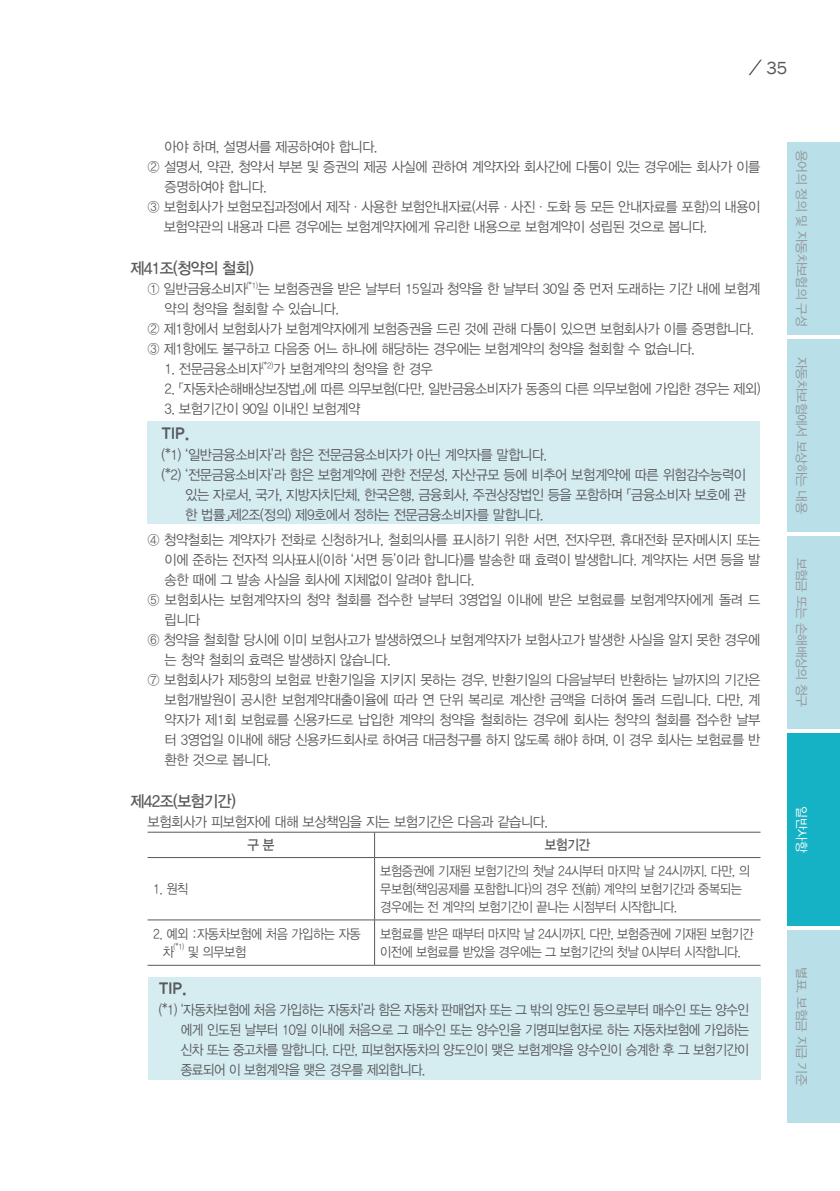
<style>
.page{position:relative;width:840px;height:1191px;background:#fff}
.page>*{position:absolute;margin:0;border:0;box-sizing:border-box;transform-origin:0 0}
.t1{font:18px "Franklin Gothic";color:#57585a}
.조조{font:16px "YDVYGO Std 33";letter-spacing:-.04em;color:#57585a;scale:.95 1}
.Tip{font:16px "YDVYGO Std 25";color:#57585a;scale:.95 1}
.본문{font:16px "YDVYGO Std 25";color:#57585a;scale:.95 1}
.본문_1_내어쓰기{font:14px/20px "YDVYGO Std 32";letter-spacing:-.03em;color:#57585a;scale:.95 1}
.팁{font:14px/20px "YDVYGO Std 32";letter-spacing:-.03em;color:#57585a;text-align:justify;scale:.9 1}
.팁-2{font:14px/20px "YDVYGO Std 32";letter-spacing:-.03em;color:#57585a;text-align:justify;scale:.95 1}
.본문_1{font:14px/20px "YDVYGO Std 32";letter-spacing:-.03em;color:#57585a;scale:.95 1}
.본문_1_-_1{font:14px "YDVYGO Std 32";letter-spacing:-.04em;color:#57585a;scale:.95 1}
.표하시라{font:14px "YDVYGO Std 33";color:#57585a;scale:.9 1}
.표내용{font:13.6px/18px "YDVYGO Std 32";letter-spacing:-.03em;color:#57585a;scale:.9 1}
.t2{font:12.8px "YDVYGO Std 32";letter-spacing:-.03em;color:#939598}
.t3{font:12.8px "YDVYGO Std 12";letter-spacing:-.03em;color:#939598}
.t4{font:12.8px "YDVYGO Std 32";color:#fff}
.표내용-2{font:7.8px "YDVYGO Std 32";color:#57585a;scale:.9 1}
.s1{font-family:"YDVYGO Std 12"}
.s2{font-family:"YDVYGO Std 32"}
</style>
<div class="page">
<div style="left:787px;top:142px;width:52px;height:192px;background:#b9dfe8"></div>
<div style="left:787px;top:339px;width:52px;height:192px;background:#b9dfe8"></div>
<div style="left:787px;top:536px;width:52px;height:193px;background:#b9dfe8"></div>
<div style="left:787px;top:733px;width:52px;height:193px;background:#15b2c5"></div>
<div style="left:787px;top:930px;width:52px;height:193px;background:#b9dfe8"></div>
<svg style="left:748px;top:60px;width:13px;height:15px"></svg>
<div style="left:147px;top:422px;width:612px;height:102px;background:#d5ecf1"></div>
<hr style="left:147px;top:832px;width:227px;height:1px;background:#57585a">
<hr style="left:374px;top:832px;width:386px;height:1px;background:#57585a">
<svg style="left:374px;top:832px;width:1px;height:25px"></svg>
<hr style="left:147px;top:857px;width:227px;height:1px;background:#57585a">
<hr style="left:374px;top:857px;width:386px;height:1px;background:#57585a">
<hr style="left:374px;top:857px;width:1px;height:62px;background:#57585a">
<hr style="left:147px;top:919px;width:227px;height:1px;background:#57585a">
<hr style="left:374px;top:919px;width:386px;height:1px;background:#57585a">
<hr style="left:374px;top:920px;width:1px;height:45px;background:#57585a">
<hr style="left:147px;top:965px;width:227px;height:1px;background:#57585a">
<hr style="left:374px;top:965px;width:386px;height:1px;background:#57585a">
<div style="left:147px;top:977px;width:613px;height:102px;background:#d5ecf1"></div>
<p class="t1" style="left:766px;top:57px;width:23px">35</p>
<p class="본문_1_내어쓰기" style="left:164px;top:137px;width:226px">아야 하며, 설명서를 제공하여야 합니다.</p>
<p class="본문_1_내어쓰기" style="left:164px;top:157px;width:628px;text-indent:-17px">② 설명서, 약관, 청약서 부본 및 증권의 제공 사실에 관하여 계약자와 회사간에 다툼이 있는 경우에는 회사가 이를 증명하여야 합니다.</p>
<p class="본문_1" style="left:163px;top:197px;width:629px;text-indent:-16px">③ 보험회사가 보험모집과정에서 제작<span class="s1">·</span>사용한 보험안내자료(서류<span class="s1">·</span>사진<span class="s1">·</span>도화 등 모든 안내자료를 포함)의 내용이 보험약관의 내용과 다른 경우에는 보험계약자에게 유리한 내용으로 보험계약이 성립된 것으로 봅니다.</p>
<p class="조조" style="left:130px;top:260px;width:131px">제41조(청약의 철회)</p>
<p class="본문_1_내어쓰기" style="left:164px;top:279px;width:628px;text-indent:-17px">① 일반금융소비자<sup>(*1)</sup>는 보험증권을 받은 날부터 15일과 청약을 한 날부터 30일 중 먼저 도래하는 기간 내에 보험계 약의 청약을 철회할 수 있습니다.</p>
<p class="본문_1_내어쓰기" style="left:147px;top:319px;width:639px">② 제1항에서 보험회사가 보험계약자에게 보험증권을 드린 것에 관해 다툼이 있으면 보험회사가 이를 증명합니다.</p>
<p class="본문_1_내어쓰기" style="left:147px;top:339px;width:577px">③ 제1항에도 불구하고 다음중 어느 하나에 해당하는 경우에는 보험계약의 청약을 철회할 수 없습니다.</p>
<p class="본문_1_-_1" style="left:164px;top:362px;width:284px">1. 전문금융소비자<sup>(*2)</sup>가 보험계약의 청약을 한 경우</p>
<p class="본문_1_-_1" style="left:164px;top:382px;width:628px">2. 「자동차손해배상보장법」에 따른 의무보험(다만, 일반금융소비자가 동종의 다른 의무보험에 가입한 경우는 제외)</p>
<p class="본문_1_-_1" style="left:164px;top:402px;width:207px">3. 보험기간이 90일 이내인 보험계약</p>
<p class="Tip" style="left:161px;top:426px;width:31px">TIP.</p>
<p class="팁-2" style="left:161px;top:445px;width:407px">(*1) ‘일반금융소비자’라 함은 전문금융소비자가 아닌 계약자를 말합니다.</p>
<p class="팁-2" style="left:185px;top:465px;width:591px;text-indent:-24px">(*2) ‘전문금융소비자’라 함은 보험계약에 관한 전문성, 자산규모 등에 비추어 보험계약에 따른 위험감수능력이 있는 자로서, 국가, 지방자치단체, 한국은행, 금융회사, 주권상장법인 등을 포함하며 「금융소비자 보호에 관 한 법률」제2조(정의) 제9호에서 정하는 전문금융소비자를 말합니다.</p>
<p class="본문_1_내어쓰기" style="left:164px;top:530px;width:628px;text-align:justify;text-indent:-17px">④ 청약철회는 계약자가 전화로 신청하거나, 철회의사를 표시하기 위한 서면, 전자우편, 휴대전화 문자메시지 또는 이에 준하는 전자적 의사표시(이하 ‘서면 등’이라 합니다)를 발송한 때 효력이 발생합니다. 계약자는 서면 등을 발 송한 때에 그 발송 사실을 회사에 지체없이 알려야 합니다.</p>
<p class="본문_1_내어쓰기" style="left:164px;top:590px;width:628px;text-indent:-17px">⑤ 보험회사는 보험계약자의 청약 철회를 접수한 날부터 3영업일 이내에 받은 보험료를 보험계약자에게 돌려 드 립니다</p>
<p class="본문_1_내어쓰기" style="left:164px;top:630px;width:628px;text-indent:-17px">⑥ 청약을 철회할 당시에 이미 보험사고가 발생하였으나 보험계약자가 보험사고가 발생한 사실을 알지 못한 경우에 는 청약 철회의 효력은 발생하지 않습니다.</p>
<p class="본문_1_내어쓰기" style="left:164px;top:670px;width:628px;text-align:justify;text-indent:-17px">⑦ 보험회사가 제5항의 보험료 반환기일을 지키지 못하는 경우, 반환기일의 다음날부터 반환하는 날까지의 기간은 보험개발원이 공시한 보험계약대출이율에 따라 연 단위 복리로 계산한 금액을 더하여 돌려 드립니다. 다만, 계 약자가 제1회 보험료를 신용카드로 납입한 계약의 청약을 철회하는 경우에 회사는 청약의 철회를 접수한 날부 터 3영업일 이내에 해당 신용카드회사로 하여금 대금청구를 하지 않도록 해야 하며, 이 경우 회사는 보험료를 반 환한 것으로 봅니다.</p>
<p class="조조" style="left:130px;top:793px;width:112px">제42조(보험기간)</p>
<p class="본문_1" style="left:147px;top:812px;width:423px">보험회사가 피보험자에 대해 보상책임을 지는 보험기간은 다음과 같습니다.</p>
<p class="표하시라" style="left:247px;top:837px;width:31px">구 분</p>
<p class="표하시라" style="left:544px;top:837px;width:52px">보험기간</p>
<p class="표내용" style="left:153px;top:880px;width:40px">1. 원칙</p>
<p class="표내용" style="left:380px;top:862px;width:412px">보험증권에 기재된 보험기간의 첫날 24시부터 마지막 날 24시까지. 다만, 의 무보험(책임공제를 포함합니다)의 경우 전(前) 계약의 보험기간과 중복되는 경우에는 전 계약의 보험기간이 끝나는 시점부터 시작합니다.</p>
<p class="표내용" style="left:163px;top:924px;width:221px;text-indent:-10px">2. 예외 :자동차보험에 처음 가입하는 자동 차</p>
<p class="표내용-2" style="left:173px;top:943px;width:13px">(*1)</p>
<p class="표내용" style="left:188px;top:942px;width:66px">및 의무보험</p>
<p class="표내용" style="left:380px;top:924px;width:416px">보험료를 받은 때부터 마지막 날 24시까지. 다만, 보험증권에 기재된 보험기간 이전에 보험료를 받았을 경우에는 그 보험기간의 첫날 0시부터 시작합니다.</p>
<p class="본문" style="left:159px;top:981px;width:31px">TIP.</p>
<p class="팁" style="left:181px;top:1000px;width:632px;text-indent:-22px">(*1) ‘자동차보험에 처음 가입하는 자동차’라 함은 자동차 판매업자 또는 그 밖의 양도인 등으로부터 매수인 또는 양수인 에게 인도된 날부터 10일 이내에 처음으로 그 매수인 또는 양수인을 기명피보험자로 하는 자동차보험에 가입하는 신차 또는 중고차를 말합니다. 다만, 피보험자동차의 양도인이 맺은 보험계약을 양수인이 승계한 후 그 보험기간이 종료되어 이 보험계약을 맺은 경우를 제외합니다.</p>
<p class="t2" style="left:807px;top:150px;width:178px;rotate:90deg">용어의 정의 및 자동차보험의 구성</p>
<p class="t2" style="left:807px;top:357px;width:158px;rotate:90deg">자동차보험에서 보상하는 내용</p>
<p class="t2" style="left:807px;top:557px;width:151px;rotate:90deg">보험금 또는 손해배상의 청구</p>
<p class="t4" style="left:807px;top:806px;width:47px;rotate:90deg">일반사항</p>
<p class="t3" style="left:807px;top:967px;width:120px;rotate:90deg">별표. 보험<span class="s2">금</span> 지급 기준</p>
</div>
